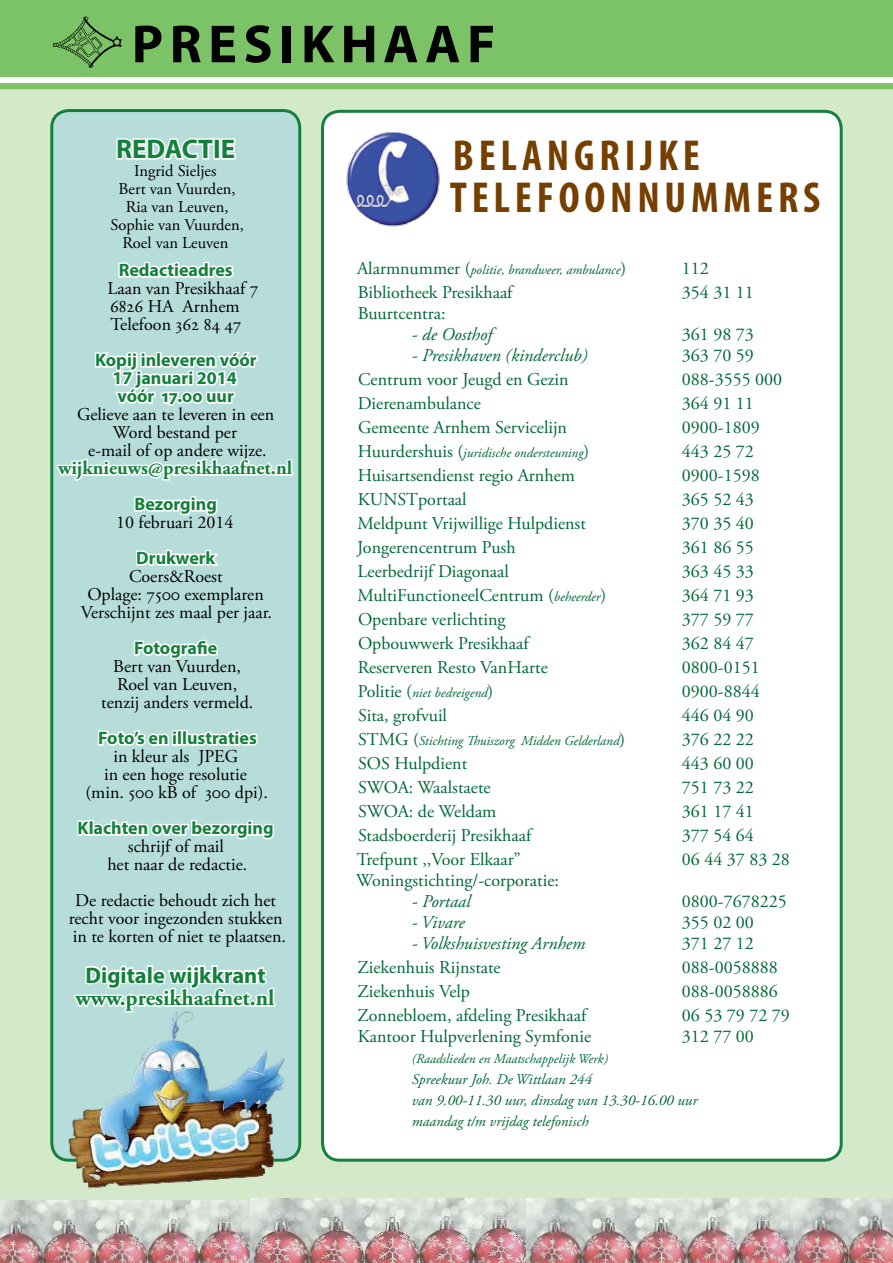
<style>
.page{position:relative;width:893px;height:1263px;background:#fff}
.page>*{position:absolute;margin:0;border:0;box-sizing:border-box;transform-origin:0 0}
.t1{font:700 54px "Myriad Pro";letter-spacing:.12em;color:#000}
.t2{font:700 condensed 43.5px/42px "Myriad Pro";letter-spacing:.11em;color:#753f00}
.t3{font:700 27px "Myriad Pro";color:#15803d}
.t4{font:700 22.5px "Adobe Garamond Pro";color:#15803d}
.t5{font:700 22.5px "Myriad Pro";color:#15803d}
.t6{font:700 19.5px "Adobe Garamond Pro";color:#15803d}
.t7{font:18px "Adobe Garamond Pro";color:#006837}
.t8{font:18px/18px "Adobe Garamond Pro";color:#000;text-align:center}
.t9{font:700 18px/18px "Myriad Pro";color:#15803d;text-align:center}
.t10{font:italic 18px "Adobe Garamond Pro";color:#006837}
.t11{font:16.5px/18px "Adobe Garamond Pro";color:#000;text-align:center}
.t12{font:italic 15px/21px "Adobe Garamond Pro";color:#006837}
.t13{font:italic 13.5px "Adobe Garamond Pro";color:#006837}
.s1{font-style:normal;font-size:18px}
.s2{font-style:italic;font-size:13.5px}
</style>
<div class="page">
<div style="left:0;top:0;width:893px;height:76px;background:#7bc366"></div>
<img style="left:53px;top:16px;width:68px;height:51px">
<div style="left:0;top:89px;width:893px;height:1174px;background:#d4e9ca"></div>
<div style="left:52px;top:111px;width:248px;height:1049px;background:#b7ddda;border-radius:17px"></div>
<div style="left:50px;top:109px;width:251px;height:1053px;border:3px solid #15803d;border-radius:17px"></div>
<svg style="left:116px;top:138px;width:120px;height:22px"></svg>
<svg style="left:56px;top:261px;width:238px;height:747px"></svg>
<div style="left:0;top:83px;width:893px;height:6px;background:#7bc366"></div>
<div style="left:322px;top:111px;width:519px;height:1049px;background:#fff;border-radius:17px"></div>
<div style="left:321px;top:110px;width:522px;height:1052px;border:3px solid #15803d;border-radius:17px"></div>
<img style="left:346px;top:131px;width:94px;height:96px">
<img style="left:64px;top:1008px;width:228px;height:192px">
<img style="left:0;top:1200px;width:251px;height:63px">
<img style="left:251px;top:1198px;width:275px;height:65px">
<img style="left:526px;top:1198px;width:367px;height:65px">
<h1 class="t1" style="left:132px;top:9px;width:365px">PRESIKHAAF</h1>
<h3 class="t3" style="left:116px;top:131px;width:121px">REDACTIE</h3>
<p class="t11" style="left:111px;top:162px;width:135px">Ingrid Sieljes<br>Bert van Vuurden,<br>Ria van Leuven,<br>Sophie van Vuurden,<br>Roel van Leuven</p>
<p class="t9" style="left:119px;top:260px;width:116px">Redactieadres</p>
<p class="t8" style="left:108px;top:280px;width:152px;text-align:left">Laan van Presikhaaf 7<br>6826 HA Arnhem<br>Telefoon 362 84 47</p>
<p class="t9" style="left:95px;top:350px;width:163px">Kopij inleveren vóór<br>17 januari 2014 vóór 17.00 uur</p>
<p class="t8" style="left:77px;top:406px;width:199px">Gelieve aan te leveren in een<br>Word bestand per<br>e-mail of op andere wijze.</p>
<p class="t6" style="left:58px;top:457px;width:236px">wijknieuws@presikhaafnet.nl</p>
<p class="t9" style="left:134px;top:494px;width:84px">Bezorging</p>
<p class="t8" style="left:116px;top:514px;width:119px">10 februari 2014</p>
<p class="t9" style="left:136px;top:548px;width:81px">Drukwerk</p>
<p class="t8" style="left:81px;top:568px;width:193px">Coers&amp;Roest<br>Oplage: 7500 exemplaren<br>Verschijnt zes maal per jaar.</p>
<p class="t9" style="left:134px;top:638px;width:85px">Fotografie</p>
<p class="t8" style="left:101px;top:658px;width:154px">Bert van Vuurden,<br>Roel van Leuven, tenzij anders vermeld.</p>
<p class="t9" style="left:98px;top:728px;width:160px">Foto’s en illustraties</p>
<p class="t8" style="left:86px;top:748px;width:184px">in kleur als JPEG<br>in een hoge resolutie (min. 500 kB of 300 dpi).</p>
<p class="t9" style="left:78px;top:818px;width:198px">Klachten over bezorging</p>
<p class="t8" style="left:107px;top:838px;width:142px">schrijf of mail<br>het naar de redactie.</p>
<p class="t8" style="left:69px;top:892px;width:219px">De redactie behoudt zich het recht voor ingezonden stukken in te korten of niet te plaatsen.</p>
<p class="t5" style="left:85px;top:960px;width:182px">Digitale wijkkrant</p>
<p class="t4" style="left:75px;top:985px;width:201px">www.presikhaafnet.nl</p>
<h2 class="t2" style="left:450px;top:134px;width:372px">BELANGRIJKE<br>TELEFOONNUMMERS</h2>
<p class="t13" style="left:357px;top:262px;width:271px"><span class="s1">Alarmnummer (</span>politie, brandweer, ambulance<span class="s1">)</span></p>
<p class="t7" style="left:682px;top:258px;width:28px">112</p>
<p class="t7" style="left:358px;top:282px;width:156px">Bibliotheek Presikhaaf</p>
<p class="t7" style="left:682px;top:282px;width:73px">354 31 11</p>
<p class="t7" style="left:358px;top:303px;width:89px">Buurtcentra:</p>
<p class="t10" style="left:412px;top:324px;width:82px">- de Oosthof</p>
<p class="t7" style="left:682px;top:324px;width:73px">361 98 73</p>
<p class="t10" style="left:412px;top:345px;width:177px">- Presikhaven (kinderclub)</p>
<p class="t7" style="left:682px;top:345px;width:73px">363 70 59</p>
<p class="t7" style="left:358px;top:369px;width:212px">Centrum voor Jeugd en Gezin</p>
<p class="t7" style="left:682px;top:369px;width:102px">088-3555 000</p>
<p class="t7" style="left:358px;top:393px;width:125px">Dierenambulance</p>
<p class="t7" style="left:682px;top:393px;width:73px">364 91 11</p>
<p class="t7" style="left:358px;top:417px;width:211px">Gemeente Arnhem Servicelijn</p>
<p class="t7" style="left:682px;top:417px;width:79px">0900-1809</p>
<p class="t13" style="left:358px;top:445px;width:233px"><span class="s1">Huurdershuis (</span>juridische ondersteuning<span class="s1">)</span></p>
<p class="t7" style="left:682px;top:441px;width:73px">443 25 72</p>
<p class="t7" style="left:358px;top:465px;width:219px">Huisartsendienst regio Arnhem</p>
<p class="t7" style="left:682px;top:465px;width:79px">0900-1598</p>
<p class="t7" style="left:358px;top:489px;width:110px">KUNSTportaal</p>
<p class="t7" style="left:682px;top:489px;width:73px">365 52 43</p>
<p class="t7" style="left:358px;top:513px;width:230px">Meldpunt Vrijwillige Hulpdienst</p>
<p class="t7" style="left:682px;top:513px;width:73px">370 35 40</p>
<p class="t7" style="left:357px;top:537px;width:160px">Jongerencentrum Push</p>
<p class="t7" style="left:682px;top:537px;width:73px">361 86 55</p>
<p class="t7" style="left:358px;top:561px;width:153px">Leerbedrijf Diagonaal</p>
<p class="t7" style="left:682px;top:561px;width:73px">363 45 33</p>
<p class="t7" style="left:358px;top:585px;width:250px">MultiFunctioneelCentrum (<span class="s2">beheerder</span>)</p>
<p class="t7" style="left:682px;top:585px;width:73px">364 71 93</p>
<p class="t7" style="left:358px;top:609px;width:149px">Openbare verlichting</p>
<p class="t7" style="left:682px;top:609px;width:73px">377 59 77</p>
<p class="t7" style="left:358px;top:633px;width:172px">Opbouwwerk Presikhaaf</p>
<p class="t7" style="left:682px;top:633px;width:73px">362 84 47</p>
<p class="t7" style="left:358px;top:657px;width:192px">Reserveren Resto VanHarte</p>
<p class="t7" style="left:682px;top:657px;width:79px">0800-0151</p>
<p class="t13" style="left:358px;top:685px;width:137px"><span class="s1">Politie (</span>niet bedreigend<span class="s1">)</span></p>
<p class="t7" style="left:682px;top:681px;width:79px">0900-8844</p>
<p class="t7" style="left:358px;top:705px;width:90px">Sita, grofvuil</p>
<p class="t7" style="left:682px;top:705px;width:73px">446 04 90</p>
<p class="t13" style="left:358px;top:733px;width:269px"><span class="s1">STMG (</span>Stichting Thuiszorg Midden Gelderland<span class="s1">)</span></p>
<p class="t7" style="left:682px;top:729px;width:73px">376 22 22</p>
<p class="t7" style="left:358px;top:753px;width:111px">SOS Hulpdient</p>
<p class="t7" style="left:682px;top:753px;width:73px">443 60 00</p>
<p class="t7" style="left:358px;top:777px;width:134px">SWOA: Waalstaete</p>
<p class="t7" style="left:682px;top:777px;width:73px">751 73 22</p>
<p class="t7" style="left:358px;top:801px;width:140px">SWOA: de Weldam</p>
<p class="t7" style="left:682px;top:801px;width:73px">361 17 41</p>
<p class="t7" style="left:358px;top:825px;width:175px">Stadsboerderij Presikhaaf</p>
<p class="t7" style="left:682px;top:825px;width:73px">377 54 64</p>
<p class="t7" style="left:357px;top:849px;width:165px">Trefpunt ,,Voor Elkaar”</p>
<p class="t7" style="left:682px;top:849px;width:110px">06 44 37 83 28</p>
<p class="t7" style="left:356px;top:870px;width:204px">Woningstichting/-corporatie:</p>
<p class="t10" style="left:412px;top:891px;width:60px">- Portaal</p>
<p class="t7" style="left:682px;top:891px;width:106px">0800-7678225</p>
<p class="t10" style="left:412px;top:912px;width:54px">- Vivare</p>
<p class="t7" style="left:682px;top:912px;width:73px">355 02 00</p>
<p class="t10" style="left:412px;top:933px;width:175px">- Volkshuisvesting Arnhem</p>
<p class="t7" style="left:682px;top:933px;width:73px">371 27 12</p>
<p class="t7" style="left:357px;top:957px;width:145px">Ziekenhuis Rijnstate</p>
<p class="t7" style="left:682px;top:957px;width:97px">088-0058888</p>
<p class="t7" style="left:357px;top:981px;width:114px">Ziekenhuis Velp</p>
<p class="t7" style="left:682px;top:981px;width:97px">088-0058886</p>
<p class="t7" style="left:357px;top:1005px;width:230px">Zonnebloem, afdeling Presikhaaf</p>
<p class="t7" style="left:682px;top:1005px;width:110px">06 53 79 72 79</p>
<p class="t7" style="left:358px;top:1026px;width:235px">Kantoor Hulpverlening Symfonie</p>
<p class="t7" style="left:682px;top:1026px;width:73px">312 77 00</p>
<p class="t13" style="left:412px;top:1051px;width:198px">(Raadslieden en Maatschappelijk Werk)</p>
<p class="t12" style="left:412px;top:1069px;width:287px">Spreekuur Joh. De Wittlaan 244<br>van 9.00-11.30 uur, dinsdag van 13.30-16.00 uur maandag t/m vrijdag telefonisch</p>
</div>
